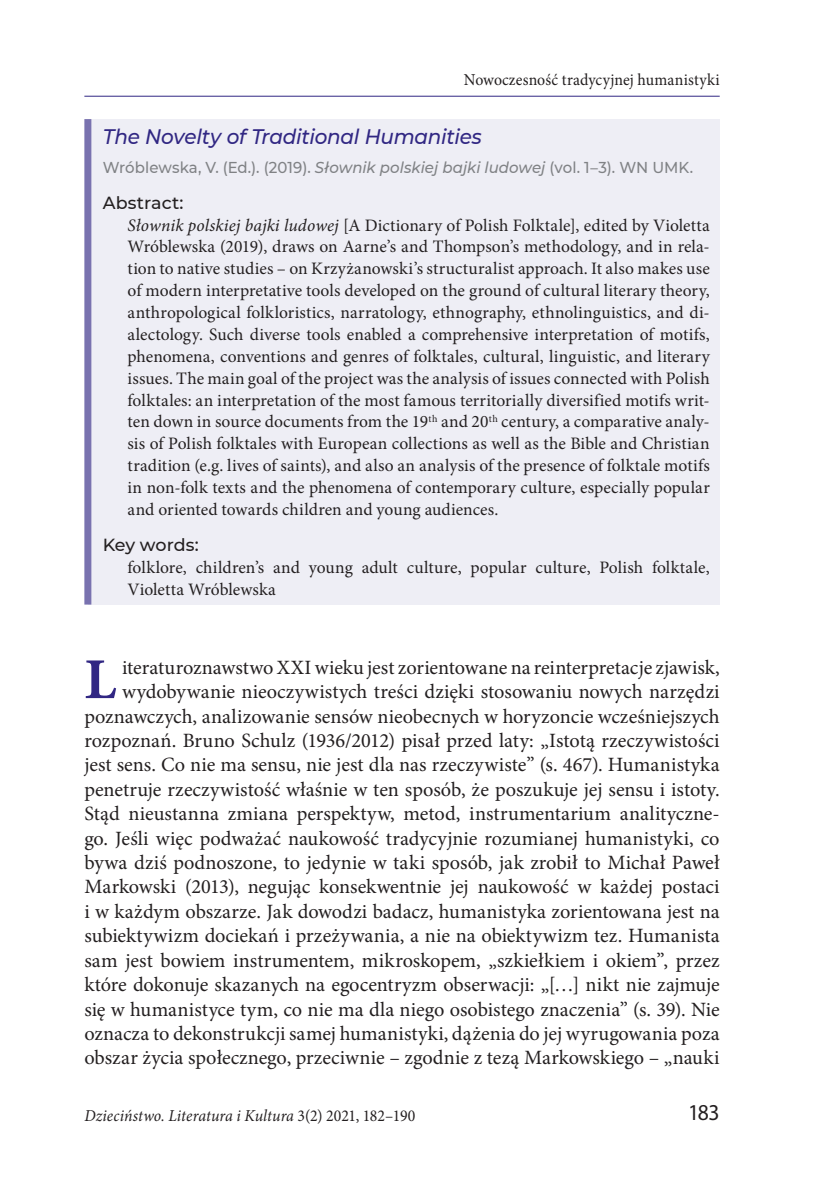
<style>
.page{position:relative;width:819px;height:1181px;background:#fff}
.page>*{position:absolute;margin:0;border:0;box-sizing:border-box;transform-origin:0 0}
.tekst_ini{font:700 57.93px "Minion Pro";color:#312783}
.t1{font:22.75px "Myriad Pro";color:#231f20;scale:.95 1}
.tyt_ang{font:italic 500 21px "Montserrat";letter-spacing:-.015em;color:#312783;scale:.95 1}
.tekst_ini-2{font:20.3px/24.5px "Minion Pro";color:#231f20;text-align:right}
.abstrakt_ang{font:17.5px/21.9px "Minion Pro";color:#231f20;text-align:justify}
.abstrakt_slowa_ang{font:17.5px/21.9px "Minion Pro";letter-spacing:.005em;color:#231f20}
.tyt_abstrakt{font:500 17.5px "Montserrat";color:#231f20}
.t2{font:italic 16.62px "Minion Pro";letter-spacing:.005em;color:#231f20;scale:.95 1}
.t3{font:16.62px "Minion Pro";letter-spacing:.01em;color:#231f20;scale:.95 1}
.tyt_ang_podtytul{font:500 15.75px "Montserrat";color:#808285;scale:.95 1}
.s1{font-style:italic}
.s2{font-style:normal}
</style>
<div class="page">
<hr style="left:84px;top:96px;width:635px;height:1px;background:#312783">
<div style="left:88px;top:119px;width:631px;height:485px;background:#eeeef5"></div>
<div style="left:84px;top:119px;width:7px;height:485px;background:#7972af"></div>
<p class="t3" style="left:464px;top:69px;width:271px">Nowoczesność tradycyjnej humanistyki</p>
<p class="tyt_ang" style="left:103px;top:121px;width:400px">The Novelty of Traditional Humanities</p>
<p class="tyt_ang_podtytul" style="left:103px;top:156px;width:623px">Wróblewska, V. (Ed.). (2019). <span class="s1">Słownik polskiej bajki ludowej</span> (vol. 1–3). WN UMK.</p>
<p class="tyt_abstrakt" style="left:103px;top:190px;width:82px">Abstract:</p>
<p class="abstrakt_ang" style="left:128px;top:214px;width:583px"><span class="s1">Słownik polskiej bajki ludowej</span> [A Dictionary of Polish Folktale], edited by Violetta Wróblewska (2019), draws on Aarne’s and Thompson’s methodology, and in rela&shy;tion to native studies – on Krzyżanowski’s structuralist approach. It also makes use of modern interpretative tools developed on the ground of cultural literary theory, anthropological folkloristics, narratology, ethnography, ethnolinguistics, and di&shy;alectology. Such diverse tools enabled a comprehensive interpretation of motifs, phenomena, conventions and genres of folktales, cultural, linguistic, and literary issues. The main goal of the project was the analysis of issues connected with Polish folktales: an interpretation of the most famous territorially diversified motifs writ&shy;ten down in source documents from the 19<sup>th</sup> and 20<sup>th</sup> century, a comparative analy&shy;sis of Polish folktales with European collections as well as the Bible and Christian tradition (e.g. lives of saints), and also an analysis of the presence of folktale motifs in non-folk texts and the phenomena of contemporary culture, especially popular and oriented towards children and young audiences.</p>
<p class="tyt_abstrakt" style="left:103px;top:532px;width:97px">Key words:</p>
<p class="abstrakt_slowa_ang" style="left:128px;top:556px;width:583px">folklore, children’s and young adult culture, popular culture, Polish folktale,<br>Violetta Wróblewska</p>
<p class="tekst_ini-2" style="left:84px;top:655px;width:637px">iteraturoznawstwo XXI wieku jest zorientowane na reinterpretacje zjawisk, wydobywanie nieoczywistych treści dzięki stosowaniu nowych narzędzi poznawczych, analizowanie sensów nieobecnych w horyzoncie wcześniejszych rozpoznań. Bruno Schulz (1936/2012) pisał przed laty: „Istotą rzeczywistości jest sens. Co nie ma sensu, nie jest dla nas rzeczywiste” (s. 467). Humanistyka penetruje rzeczywistość właśnie w ten sposób, że poszukuje jej sensu i istoty.<br>Stąd nieustanna zmiana perspektyw, metod, instrumentarium analityczne&shy;go. Jeśli więc podważać naukowość tradycyjnie rozumianej humanistyki, co bywa dziś podnoszone, to jedynie w taki sposób, jak zrobił to Michał Paweł Markowski (2013), negując konsekwentnie jej naukowość w każdej postaci i w każdym obszarze. Jak dowodzi badacz, humanistyka zorientowana jest na subiektywizm dociekań i przeżywania, a nie na obiektywizm tez. Humanista sam jest bowiem instrumentem, mikroskopem, „szkiełkiem i okiem”, przez które dokonuje skazanych na egocentryzm obserwacji: „[…] nikt nie zajmuje się w humanistyce tym, co nie ma dla niego osobistego znaczenia” (s. 39). Nie oznacza to dekonstrukcji samej humanistyki, dążenia do jej wyrugowania poza obszar życia społecznego, przeciwnie – zgodnie z tezą Markowskiego – „nauki</p>
<p class="tekst_ini" style="left:84px;top:639px;width:33px">L</p>
<p class="t2" style="left:84px;top:1104px;width:350px">Dzieciństwo. Literatura i Kultura <span class="s2">3(2) 2021, 182–190</span></p>
<p class="t1" style="left:688px;top:1098px;width:35px">183</p>
</div>
